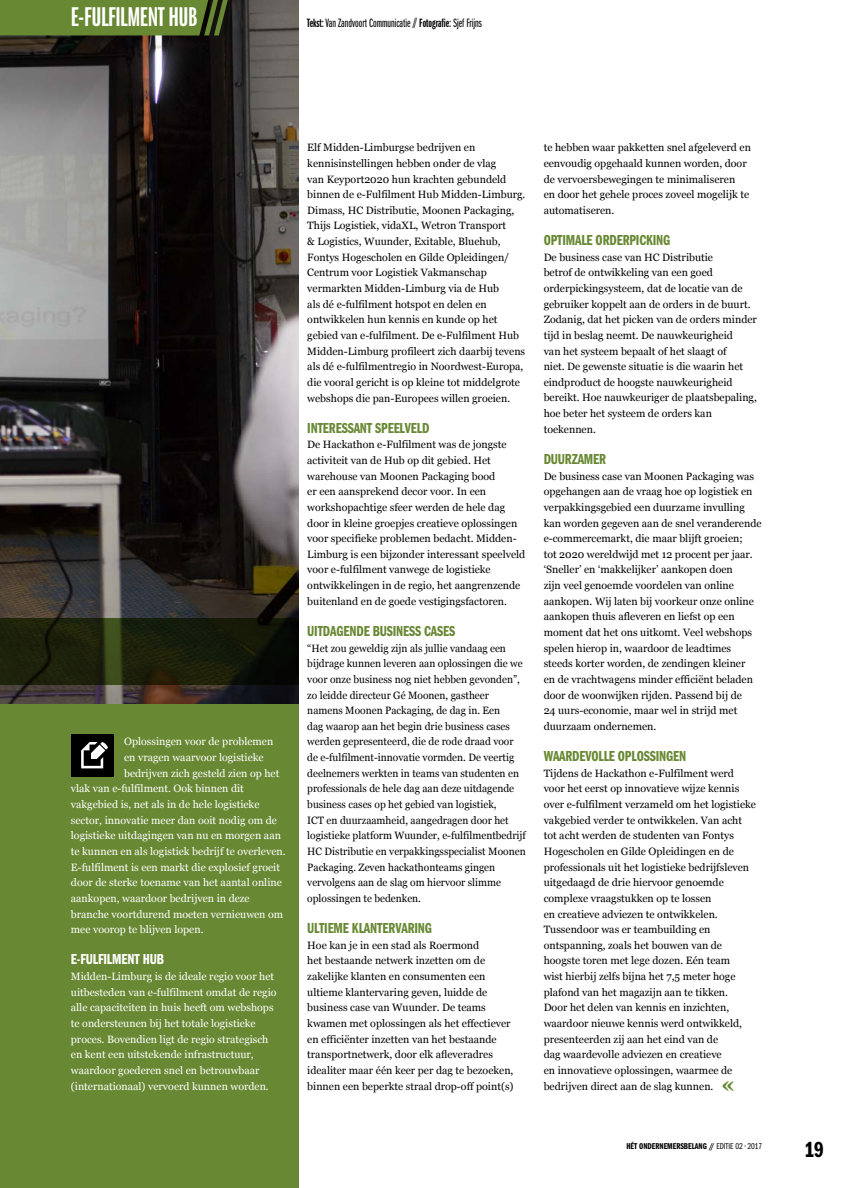
<style>
.page{position:relative;width:851px;height:1188px;background:#fff}
.page>*{position:absolute;margin:0;border:0;box-sizing:border-box;transform-origin:0 0}
.t1{font:28.12px "ITC Franklin Gothic Std Dm X Cp";letter-spacing:-.015em;color:#fff}
.t2{font:22.5px "ITC Franklin Gothic Std Dm Cp";color:#000}
.t3{font:15px "ITC Franklin Gothic Std Dm Cp";letter-spacing:-.01em;color:#688833}
.t4{font:15px "ITC Franklin Gothic Std Dm Cp";letter-spacing:-.01em;color:#fff}
.t5{font:12.5px "ITC Franklin Gothic Std Bk X Cp";color:#000}
.t6{font:10.62px/15.6px "Georgia";color:#000}
.t7{font:10.62px/15.6px "Georgia";color:#fff}
.t8{font:10.62px/15.6px "Georgia";color:#000;scale:.96 1}
.t9{font:8.75px "ITC Franklin Gothic Std Dm Cp";color:#000}
.s1{font-family:"ITC Franklin Gothic Std Dm X Cp"}
.s2{font-weight:700;font-size:22.5px;color:#688833}
.s3{font-family:"ITC Franklin Gothic Std Bk Cp"}
</style>
<div class="page">
<div style="left:0;top:698px;width:298px;height:489px;background:#688833"></div>
<img style="left:0;top:0;width:298px;height:703px">
<div style="left:71px;top:733px;width:42px;height:43px;background:#000"></div>
<svg style="left:81px;top:742px;width:27px;height:26px"></svg>
<svg style="left:0;top:618px;width:298px;height:66px;background:#191e0a"></svg>
<svg style="left:0;top:0;width:228px;height:35px;background:#628030"></svg>
<h1 class="t1" style="left:71px;top:2px;width:128px">E-FULFILMENT HUB</h1>
<p class="t5" style="left:307px;top:17px;width:176px"><span class="s1">Tekst</span>: Van Zandvoort Communicatie // <span class="s1">Fotografie</span>: Sjef Frijns</p>
<p class="t7" style="left:124px;top:734px;width:151px">Oplossingen voor de problemen</p>
<p class="t7" style="left:124px;top:749px;width:141px">en vragen waarvoor logistieke</p>
<p class="t7" style="left:124px;top:765px;width:157px">bedrijven zich gesteld zien op het</p>
<p class="t7" style="left:71px;top:780px;width:174px">vlak van e-fulfilment. Ook binnen dit</p>
<p class="t7" style="left:71px;top:796px;width:190px">vakgebied is, net als in de hele logistieke</p>
<p class="t7" style="left:71px;top:812px;width:207px">sector, innovatie meer dan ooit nodig om de</p>
<p class="t7" style="left:71px;top:827px;width:211px">logistieke uitdagingen van nu en morgen aan</p>
<p class="t7" style="left:71px;top:843px;width:216px">te kunnen en als logistiek bedrijf te overleven.</p>
<p class="t7" style="left:71px;top:859px;width:210px">E-fulfilment is een markt die explosief groeit</p>
<p class="t7" style="left:71px;top:874px;width:212px">door de sterke toename van het aantal online</p>
<p class="t7" style="left:71px;top:890px;width:180px">aankopen, waardoor bedrijven in deze</p>
<p class="t7" style="left:71px;top:906px;width:214px">branche voortdurend moeten vernieuwen om</p>
<p class="t7" style="left:71px;top:921px;width:134px">mee voorop te blijven lopen.</p>
<h3 class="t4" style="left:71px;top:950px;width:94px">E-FULFILMENT HUB</h3>
<p class="t7" style="left:71px;top:968px;width:207px">Midden-Limburg is de ideale regio voor het uitbesteden van e-fulfilment omdat de regio alle capaciteiten in huis heeft om webshops te ondersteunen bij het totale logistieke proces. Bovendien ligt de regio strategisch en kent een uitstekende infrastructuur, waardoor goederen snel en betrouwbaar (internationaal) vervoerd kunnen worden.</p>
<p class="t6" style="left:307px;top:140px;width:220px">Elf Midden-Limburgse bedrijven en kennisinstellingen hebben onder de vlag<br>van Keyport2020 hun krachten gebundeld binnen de e-Fulfilment Hub Midden-Limburg.<br>Dimass, HC Distributie, Moonen Packaging, Thijs Logistiek, vidaXL, Wetron Transport<br>&amp; Logistics, Wuunder, Exitable, Bluehub, Fontys Hogescholen en Gilde Opleidingen/ Centrum voor Logistiek Vakmanschap vermarkten Midden-Limburg via de Hub<br>als dé e-fulfilment hotspot en delen en ontwikkelen hun kennis en kunde op het gebied van e-fulfilment. De e-Fulfilment Hub Midden-Limburg profileert zich daarbij tevens als dé e-fulfilmentregio in Noordwest-Europa, die vooral gericht is op kleine tot middelgrote webshops die pan-Europees willen groeien.</p>
<h3 class="t3" style="left:307px;top:419px;width:124px">INTERESSANT SPEELVELD</h3>
<p class="t6" style="left:307px;top:437px;width:219px">De Hackathon e-Fulfilment was de jongste activiteit van de Hub op dit gebied. Het warehouse van Moonen Packaging bood<br>er een aansprekend decor voor. In een workshopachtige sfeer werden de hele dag door in kleine groepjes creatieve oplossingen voor specifieke problemen bedacht. Midden-Limburg is een bijzonder interessant speelveld voor e-fulfilment vanwege de logistieke ontwikkelingen in de regio, het aangrenzende buitenland en de goede vestigingsfactoren.</p>
<h3 class="t3" style="left:307px;top:622px;width:149px">UITDAGENDE BUSINESS CASES</h3>
<p class="t8" style="left:307px;top:640px;width:229px">“Het zou geweldig zijn als jullie vandaag een bijdrage kunnen leveren aan oplossingen die we voor onze business nog niet hebben gevonden”, zo leidde directeur Gé Moonen, gastheer namens Moonen Packaging, de dag in. Een<br>dag waarop aan het begin drie business cases werden gepresenteerd, die de rode draad voor de e-fulfilment-innovatie vormden. De veertig deelnemers werkten in teams van studenten en professionals de hele dag aan deze uitdagende business cases op het gebied van logistiek,<br>ICT en duurzaamheid, aangedragen door het logistieke platform Wuunder, e-fulfilmentbedrijf HC Distributie en verpakkingsspecialist Moonen Packaging. Zeven hackathonteams gingen vervolgens aan de slag om hiervoor slimme oplossingen te bedenken.</p>
<h3 class="t3" style="left:307px;top:919px;width:126px">ULTIEME KLANTERVARING</h3>
<p class="t6" style="left:307px;top:937px;width:208px">Hoe kan je in een stad als Roermond<br>het bestaande netwerk inzetten om de zakelijke klanten en consumenten een ultieme klantervaring geven, luidde de business case van Wuunder. De teams kwamen met oplossingen als het effectiever en efficiënter inzetten van het bestaande transportnetwerk, door elk afleveradres idealiter maar één keer per dag te bezoeken, binnen een beperkte straal drop-off point(s)</p>
<p class="t6" style="left:543px;top:140px;width:209px">te hebben waar pakketten snel afgeleverd en eenvoudig opgehaald kunnen worden, door de vervoersbewegingen te minimaliseren<br>en door het gehele proces zoveel mogelijk te automatiseren.</p>
<h3 class="t3" style="left:543px;top:232px;width:128px">OPTIMALE ORDERPICKING</h3>
<p class="t6" style="left:543px;top:249px;width:215px">De business case van HC Distributie<br>betrof de ontwikkeling van een goed orderpickingsysteem, dat de locatie van de gebruiker koppelt aan de orders in de buurt.<br>Zodanig, dat het picken van de orders minder tijd in beslag neemt. De nauwkeurigheid<br>van het systeem bepaalt of het slaagt of<br>niet. De gewenste situatie is die waarin het eindproduct de hoogste nauwkeurigheid bereikt. Hoe nauwkeuriger de plaatsbepaling, hoe beter het systeem de orders kan toekennen.</p>
<h3 class="t3" style="left:543px;top:450px;width:64px">DUURZAMER</h3>
<p class="t6" style="left:543px;top:468px;width:219px">De business case van Moonen Packaging was opgehangen aan de vraag hoe op logistiek en verpakkingsgebied een duurzame invulling kan worden gegeven aan de snel veranderende e-commercemarkt, die maar blijft groeien;<br>tot 2020 wereldwijd met 12 procent per jaar. ‘Sneller’ en ‘makkelijker’ aankopen doen<br>zijn veel genoemde voordelen van online aankopen. Wij laten bij voorkeur onze online aankopen thuis afleveren en liefst op een moment dat het ons uitkomt. Veel webshops spelen hierop in, waardoor de leadtimes steeds korter worden, de zendingen kleiner<br>en de vrachtwagens minder efficiënt beladen door de woonwijken rijden. Passend bij de<br>24 uurs-economie, maar wel in strijd met duurzaam ondernemen.</p>
<h3 class="t3" style="left:543px;top:747px;width:144px">WAARDEVOLLE OPLOSSINGEN</h3>
<p class="t6" style="left:543px;top:765px;width:214px">Tijdens de Hackathon e-Fulfilment werd voor het eerst op innovatieve wijze kennis over e-fulfilment verzameld om het logistieke vakgebied verder te ontwikkelen. Van acht tot acht werden de studenten van Fontys Hogescholen en Gilde Opleidingen en de professionals uit het logistieke bedrijfsleven uitgedaagd de drie hiervoor genoemde complexe vraagstukken op te lossen<br>en creatieve adviezen te ontwikkelen.<br>Tussendoor was er teambuilding en ontspanning, zoals het bouwen van de hoogste toren met lege dozen. Eén team<br>wist hierbij zelfs bijna het 7,5 meter hoge plafond van het magazijn aan te tikken.<br>Door het delen van kennis en inzichten, waardoor nieuwe kennis werd ontwikkeld, presenteerden zij aan het eind van de<br>dag waardevolle adviezen en creatieve<br>en innovatieve oplossingen, waarmee de bedrijven direct aan de slag kunnen. <span class="s2">«</span></p>
<p class="t9" style="left:626px;top:1140px;width:137px">HÉT ONDERNEMERSBELANG // <span class="s3">EDITIE 02 • 2017</span></p>
<h2 class="t2" style="left:804px;top:1137px;width:20px">19</h2>
</div>
